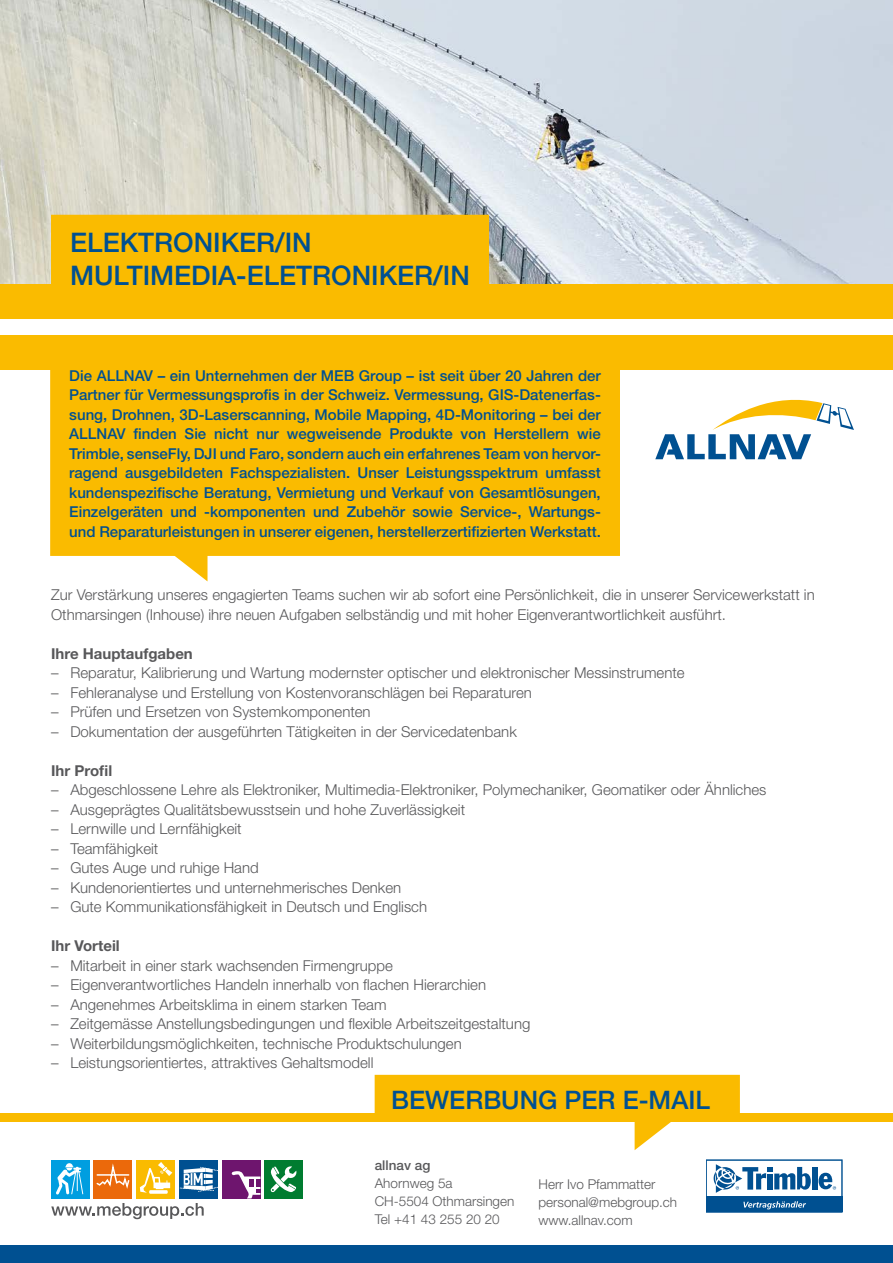
<style>
.page{position:relative;width:893px;height:1263px;background:#fff}
.page>*{position:absolute;margin:0;border:0;box-sizing:border-box;transform-origin:0 0}
.t1{font:500 27px "Helvetica Neue";color:#005091}
.t2{font:500 25.5px "Helvetica Neue";color:#005091}
.Copy_Light_Aufzählun{font:300 15px/19.5px "Helvetica Neue";color:#58585a}
.t3{font:500 15px/19.5px "Helvetica Neue";color:#005091;text-align:justify}
.t4{font:700 15px "Helvetica Neue";color:#58585a}
.t5{font:300 13.5px "Helvetica Neue";color:#58585a}
.t6{font:500 13.5px "Helvetica Neue";color:#58585a}
</style>
<div class="page">
<img style="left:0;top:0;width:893px;height:285px">
<div style="left:51px;top:215px;width:438px;height:70px;background:#fabb00"></div>
<div style="left:0;top:285px;width:893px;height:34px;background:#fabb00"></div>
<div style="left:0;top:336px;width:893px;height:34px;background:#fabb00"></div>
<svg style="left:175px;top:556px;width:32px;height:25px"></svg>
<svg style="left:655px;top:399px;width:199px;height:60px"></svg>
<div style="left:50px;top:370px;width:570px;height:186px;background:#fabb00"></div>
<div style="left:0;top:1246px;width:893px;height:17px;background:#005091"></div>
<div style="left:0;top:1113px;width:893px;height:8px;background:#fabb00"></div>
<svg style="left:375px;top:1075px;width:365px;height:75px"></svg>
<svg style="left:706px;top:1160px;width:136px;height:52px"></svg>
<div style="left:51px;top:1160px;width:38px;height:38px;background:#009ee0"></div>
<svg style="left:56px;top:1163px;width:27px;height:31px"></svg>
<div style="left:94px;top:1160px;width:38px;height:38px;background:#eb690b"></div>
<svg style="left:96px;top:1163px;width:34px;height:26px"></svg>
<div style="left:137px;top:1160px;width:38px;height:38px;background:#fabb00"></div>
<svg style="left:149px;top:1190px;width:19px;height:4px"></svg>
<svg style="left:140px;top:1162px;width:32px;height:31px"></svg>
<div style="left:222px;top:1160px;width:38px;height:38px;background:#6e156e"></div>
<svg style="left:231px;top:1171px;width:29px;height:27px"></svg>
<div style="left:179px;top:1160px;width:39px;height:38px;background:#005091"></div>
<svg style="left:180px;top:1167px;width:38px;height:25px"></svg>
<div style="left:265px;top:1160px;width:38px;height:38px;background:#007c30"></div>
<svg style="left:270px;top:1166px;width:27px;height:26px"></svg>
<svg style="left:51px;top:1203px;width:153px;height:16px"></svg>
<p class="t1" style="left:70px;top:226px;width:243px">ELEKTRONIKER/IN</p>
<p class="t1" style="left:70px;top:259px;width:401px">MULTIMEDIA-ELETRONIKER/IN</p>
<p class="t3" style="left:69px;top:366px;width:533px">Die ALLNAV – ein Unternehmen der MEB Group – ist seit über 20 Jahren der Partner für Vermessungsprofis in der Schweiz. Vermessung, GIS-Datenerfas&shy;sung, Drohnen, 3D-Laserscanning, Mobile Mapping, 4D-Monitoring – bei der ALLNAV finden Sie nicht nur wegweisende Produkte von Herstellern wie Trimble, senseFly, DJI und Faro, sondern auch ein erfahrenes Team von hervor&shy;ragend ausgebildeten Fachspezialisten. Unser Leistungsspektrum umfasst kundenspezifische Beratung, Vermietung und Verkauf von Gesamtlösungen, Einzelgeräten und -komponenten und Zubehör sowie Service-, Wartungs&shy;und Reparaturleistungen in unserer eigenen, herstellerzertifizierten Werkstatt.</p>
<p class="Copy_Light_Aufzählun" style="left:51px;top:585px;width:765px">Zur Verstärkung unseres engagierten Teams suchen wir ab sofort eine Persönlichkeit, die in unserer Servicewerkstatt in<br>Othmarsingen (Inhouse) ihre neuen Aufgaben selbständig und mit hoher Eigenverantwortlichkeit ausführt.</p>
<p class="t4" style="left:51px;top:644px;width:143px">Ihre Hauptaufgaben</p>
<p class="Copy_Light_Aufzählun" style="left:51px;top:663px;width:635px">– Reparatur, Kalibrierung und Wartung modernster optischer und elektronischer Messinstrumente</p>
<p class="Copy_Light_Aufzählun" style="left:51px;top:682px;width:482px">– Fehleranalyse und Erstellung von Kostenvoranschlägen bei Reparaturen</p>
<p class="Copy_Light_Aufzählun" style="left:51px;top:702px;width:321px">– Prüfen und Ersetzen von Systemkomponenten</p>
<p class="Copy_Light_Aufzählun" style="left:51px;top:721px;width:467px">– Dokumentation der ausgeführten Tätigkeiten in der Servicedatenbank</p>
<p class="t4" style="left:51px;top:761px;width:63px">Ihr Profil</p>
<p class="Copy_Light_Aufzählun" style="left:51px;top:780px;width:717px">– Abgeschlossene Lehre als Elektroniker, Multimedia-Elektroniker, Polymechaniker, Geomatiker oder Ähnliches</p>
<p class="Copy_Light_Aufzählun" style="left:51px;top:799px;width:415px">– Ausgeprägtes Qualitätsbewusstsein und hohe Zuverlässigkeit</p>
<p class="Copy_Light_Aufzählun" style="left:51px;top:819px;width:192px">– Lernwille und Lernfähigkeit</p>
<p class="Copy_Light_Aufzählun" style="left:51px;top:838px;width:109px">– Teamfähigkeit</p>
<p class="Copy_Light_Aufzählun" style="left:51px;top:858px;width:209px">– Gutes Auge und ruhige Hand</p>
<p class="Copy_Light_Aufzählun" style="left:51px;top:877px;width:352px">– Kundenorientiertes und unternehmerisches Denken</p>
<p class="Copy_Light_Aufzählun" style="left:51px;top:897px;width:377px">– Gute Kommunikationsfähigkeit in Deutsch und Englisch</p>
<p class="t4" style="left:51px;top:937px;width:70px">Ihr Vorteil</p>
<p class="Copy_Light_Aufzählun" style="left:51px;top:955px;width:343px">– Mitarbeit in einer stark wachsenden Firmengruppe</p>
<p class="Copy_Light_Aufzählun" style="left:51px;top:975px;width:436px">– Eigenverantwortliches Handeln innerhalb von flachen Hierarchien</p>
<p class="Copy_Light_Aufzählun" style="left:51px;top:994px;width:337px">– Angenehmes Arbeitsklima in einem starken Team</p>
<p class="Copy_Light_Aufzählun" style="left:51px;top:1014px;width:481px">– Zeitgemässe Anstellungsbedingungen und flexible Arbeitszeitgestaltung</p>
<p class="Copy_Light_Aufzählun" style="left:51px;top:1033px;width:412px">– Weiterbildungsmöglichkeiten, technische Produktschulungen</p>
<p class="Copy_Light_Aufzählun" style="left:51px;top:1053px;width:324px">– Leistungsorientiertes, attraktives Gehaltsmodell</p>
<p class="t2" style="left:391px;top:1085px;width:320px">BEWERBUNG PER E-MAIL</p>
<p class="t6" style="left:375px;top:1157px;width:57px">allnav ag</p>
<p class="t5" style="left:375px;top:1175px;width:79px">Ahornweg 5a</p>
<p class="t5" style="left:375px;top:1193px;width:141px">CH-5504 Othmarsingen</p>
<p class="t5" style="left:375px;top:1211px;width:126px">Tel +41 43 255 20 20</p>
<p class="t5" style="left:538px;top:1175px;width:119px">Herr Ivo Pfammatter</p>
<p class="t5" style="left:538px;top:1193px;width:140px">personal@mebgroup.ch</p>
<p class="t5" style="left:538px;top:1211px;width:96px">www.allnav.com</p>
</div>
